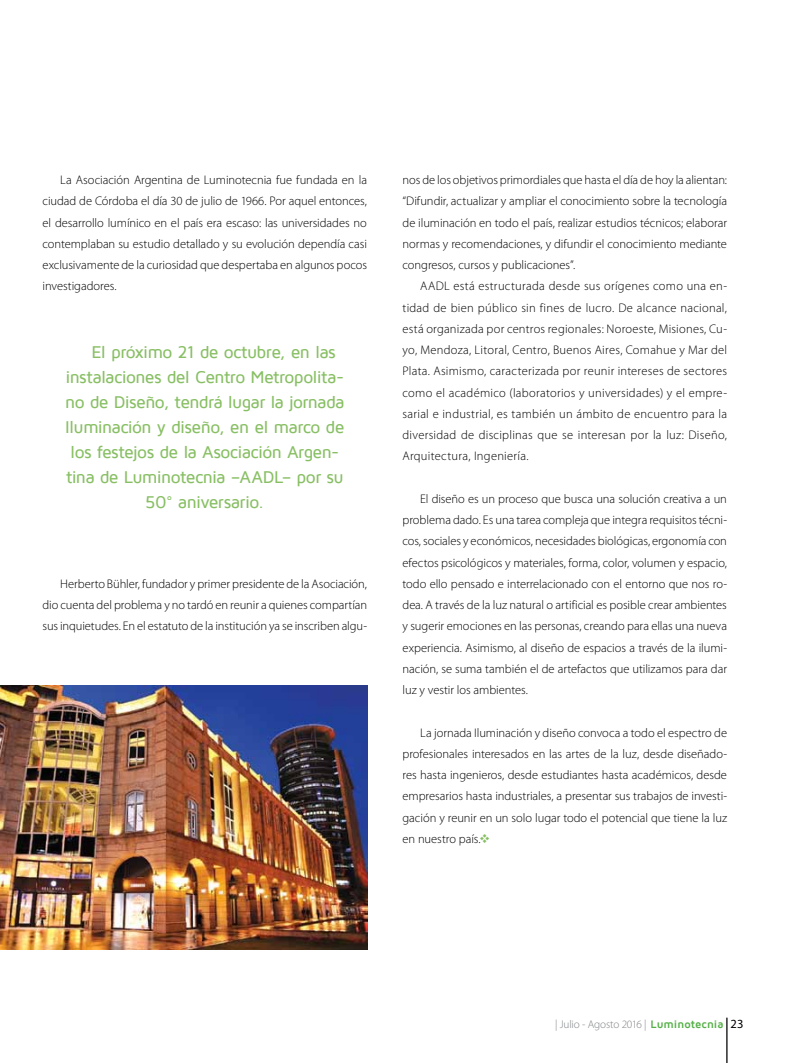
<style>
.page{position:relative;width:798px;height:1063px;background:#fff}
.page>*{position:absolute;margin:0;border:0;box-sizing:border-box;transform-origin:0 0}
.t1{font:500 17.5px "Maven Pro";letter-spacing:-.035em;color:#88bf64}
.t2{font:300 12.5px/21.2px "Myriad Pro";letter-spacing:-.005em;color:#000;text-align:justify}
.t3{font:300 11.25px "Myriad Pro";letter-spacing:-.015em;color:#808285}
.s1{color:#88bf64}
.s2{font-family:"Maven Pro";font-weight:700;color:#55b047}
.s3{font-weight:400;font-size:12.5px;color:#000}
</style>
<div class="page">
<hr style="left:726px;top:1018px;width:1px;height:45px;background:#000">
<img style="left:0;top:686px;width:367px;height:264px">
<p class="t2" style="left:43px;top:170px;width:326px;text-indent:18px">La Asociación Argentina de Luminotecnia fue fundada en la ciudad de Córdoba el día 30 de julio de 1966. Por aquel entonces, el desarrollo lumínico en el país era escaso: las universidades no contemplaban su estudio detallado y su evolución dependía casi exclusivamente de la curiosidad que despertaba en algunos pocos investigadores.</p>
<h1 class="t1" style="left:91px;top:343px;width:246px">El próximo 21 de octubre, en las</h1>
<h1 class="t1" style="left:65px;top:368px;width:280px">instalaciones del Centro Metropolita-</h1>
<h1 class="t1" style="left:65px;top:393px;width:281px">no de Diseño, tendrá lugar la jornada</h1>
<h1 class="t1" style="left:65px;top:418px;width:280px">Iluminación y diseño, en el marco de</h1>
<h1 class="t1" style="left:70px;top:443px;width:270px">los festejos de la Asociación Argen-</h1>
<h1 class="t1" style="left:66px;top:468px;width:279px">tina de Luminotecnia –AADL– por su</h1>
<h1 class="t1" style="left:145px;top:493px;width:120px">50° aniversario.</h1>
<p class="t2" style="left:43px;top:573px;width:326px;text-indent:18px">Herberto Bühler, fundador y primer presidente de la Asociación, dio cuenta del problema y no tardó en reunir a quienes compartían sus inquietudes. En el estatuto de la institución ya se inscriben algu-</p>
<p class="t2" style="left:402px;top:170px;width:326px">nos de los objetivos primordiales que hasta el día de hoy la alientan: “Difundir, actualizar y ampliar el conocimiento sobre la tecnología de iluminación en todo el país, realizar estudios técnicos; elaborar normas y recomendaciones, y difundir el conocimiento mediante congresos, cursos y publicaciones”.</p>
<p class="t2" style="left:402px;top:276px;width:326px;text-indent:18px">AADL está estructurada desde sus orígenes como una en&shy;tidad de bien público sin fines de lucro. De alcance nacional, está organizada por centros regionales: Noroeste, Misiones, Cu&shy;yo, Mendoza, Litoral, Centro, Buenos Aires, Comahue y Mar del Plata. Asimismo, caracterizada por reunir intereses de sectores como el académico (laboratorios y universidades) y el empre&shy;sarial e industrial, es también un ámbito de encuentro para la diversidad de disciplinas que se interesan por la luz: Diseño, Arquitectura, Ingeniería.</p>
<p class="t2" style="left:402px;top:488px;width:326px;text-indent:18px">El diseño es un proceso que busca una solución creativa a un problema dado. Es una tarea compleja que integra requisitos técni&shy;cos, sociales y económicos, necesidades biológicas, ergonomía con efectos psicológicos y materiales, forma, color, volumen y espacio, todo ello pensado e interrelacionado con el entorno que nos ro&shy;dea. A través de la luz natural o artificial es posible crear ambientes y sugerir emociones en las personas, creando para ellas una nueva experiencia. Asimismo, al diseño de espacios a través de la ilumi&shy;nación, se suma también el de artefactos que utilizamos para dar luz y vestir los ambientes.</p>
<p class="t2" style="left:402px;top:722px;width:326px;text-indent:18px">La jornada Iluminación y diseño convoca a todo el espectro de profesionales interesados en las artes de la luz, desde diseñado&shy;res hasta ingenieros, desde estudiantes hasta académicos, desde empresarios hasta industriales, a presentar sus trabajos de investi&shy;gación y reunir en un solo lugar todo el potencial que tiene la luz en nuestro país.<span class="s1">❖</span></p>
<p class="t3" style="left:555px;top:1018px;width:190px">| Julio - Agosto 2016 | <span class="s2">Luminotecnia</span> <span class="s3">23</span></p>
</div>
